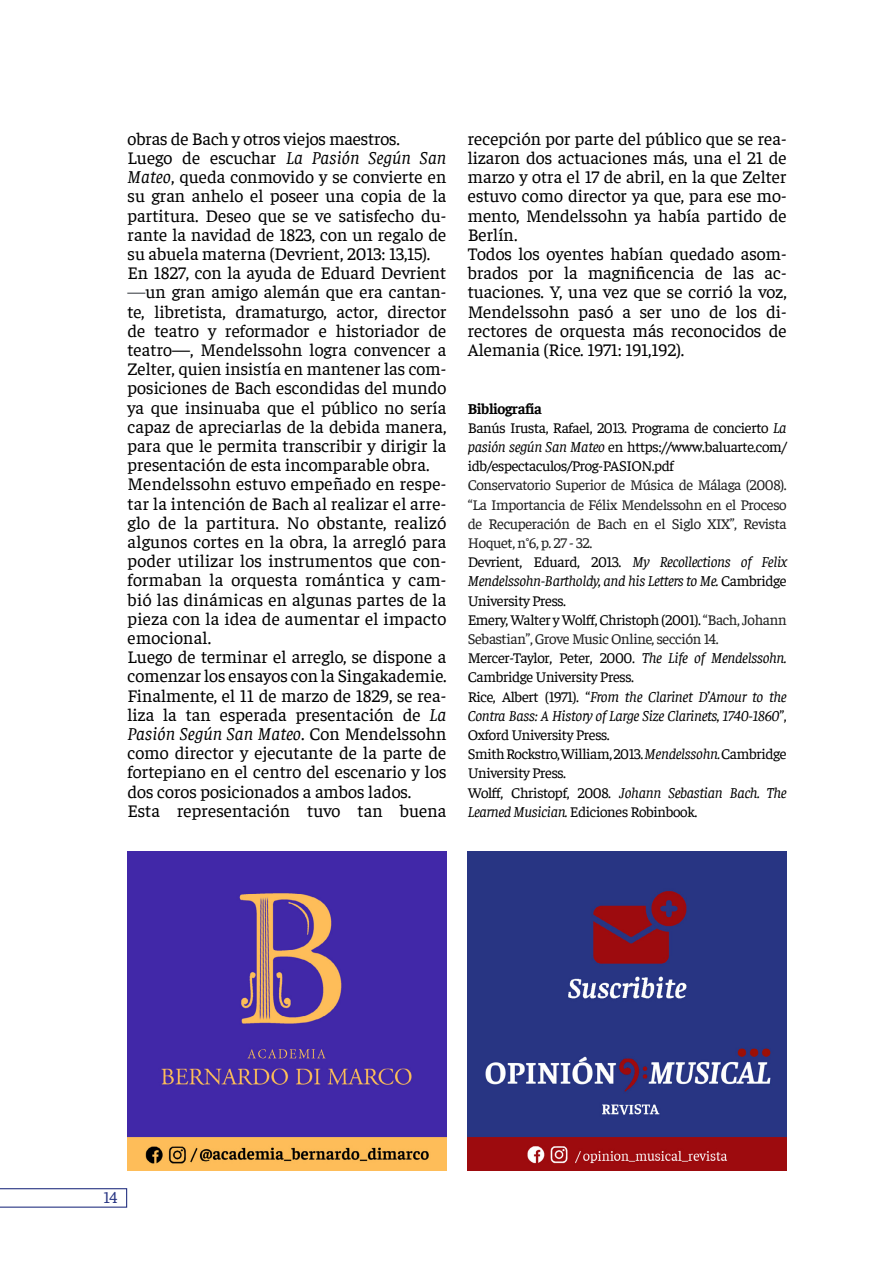
<style>
.page{position:relative;width:893px;height:1263px;background:#fff}
.page>*{position:absolute;margin:0;border:0;box-sizing:border-box;transform-origin:0 0}
.TEXTO{font:18px/19.2px "Faustina";color:#000;text-align:justify}
.t1{font:16.5px "Faustina";color:#283583}
.TEXTO-2{font:15px/19.2px "Faustina";letter-spacing:-.025em;color:#000}
.TEXTO-3{font:15px/19.2px "Faustina";letter-spacing:-.025em;color:#212121;text-align:justify}
.TEXTO-4{font:italic 15px/19.2px "Faustina";letter-spacing:-.025em;color:#000;text-align:justify}
.TEXTO-5{font:700 15px "Faustina";letter-spacing:-.025em;color:#000}
.s1{font-style:italic}
.s2{color:#4d5156}
.s3{font-style:normal}
.s4{color:#000}
</style>
<div class="page">
<svg style="left:0;top:1188px;width:127px;height:20px"></svg>
<img style="left:128px;top:851px;width:318px;height:319px">
<img style="left:468px;top:851px;width:319px;height:319px">
<p class="TEXTO" style="left:128px;top:128px;width:274px">obras de Bach y otros viejos maestros.</p>
<p class="TEXTO" style="left:128px;top:147px;width:320px">Luego de escuchar <span class="s1">La Pasión Según San Mateo</span>, queda conmovido y se convierte en su gran anhelo el poseer una copia de la partitura. Deseo que se ve satisfecho du&shy;rante la navidad de 1823, con un regalo de su abuela materna (Devrient, 2013: 13,15).</p>
<p class="TEXTO" style="left:128px;top:262px;width:320px">En 1827, con la ayuda de Eduard Devrient <span class="s2">—</span>un gran amigo alemán que era cantan&shy;te, libretista, dramaturgo, actor, director de teatro y reformador e historiador de teatro—, Mendelssohn logra convencer a Zelter, quien insistía en mantener las com&shy;posiciones de Bach escondidas del mundo ya que insinuaba que el público no sería capaz de apreciarlas de la debida manera, para que le permita transcribir y dirigir la presentación de esta incomparable obra.</p>
<p class="TEXTO" style="left:128px;top:473px;width:320px">Mendelssohn estuvo empeñado en respe&shy;tar la intención de Bach al realizar el arre&shy;glo de la partitura. No obstante, realizó algunos cortes en la obra, la arregló para poder utilizar los instrumentos que con&shy;formaban la orquesta romántica y cam&shy;bió las dinámicas en algunas partes de la pieza con la idea de aumentar el impacto emocional.</p>
<p class="TEXTO" style="left:128px;top:646px;width:320px">Luego de terminar el arreglo, se dispone a comenzar los ensayos con la Singakademie.</p>
<p class="TEXTO" style="left:128px;top:685px;width:320px">Finalmente, el 11 de marzo de 1829, se rea&shy;liza la tan esperada presentación de <span class="s1">La Pasión Según San Mateo</span>. Con Mendelssohn como director y ejecutante de la parte de fortepiano en el centro del escenario y los dos coros posicionados a ambos lados.</p>
<p class="TEXTO" style="left:128px;top:800px;width:320px">Esta representación tuvo tan buena</p>
<p class="TEXTO" style="left:468px;top:128px;width:320px">recepción por parte del público que se rea&shy;lizaron dos actuaciones más, una el 21 de marzo y otra el 17 de abril, en la que Zelter estuvo como director ya que, para ese mo&shy;mento, Mendelssohn ya había partido de Berlín.</p>
<p class="TEXTO" style="left:468px;top:243px;width:320px">Todos los oyentes habían quedado asom&shy;brados por la magnificencia de las ac&shy;tuaciones. Y, una vez que se corrió la voz, Mendelssohn pasó a ser uno de los di&shy;rectores de orquesta más reconocidos de Alemania (Rice. 1971: 191,192).</p>
<p class="TEXTO-5" style="left:468px;top:398px;width:76px">Bibliografía</p>
<p class="TEXTO-2" style="left:468px;top:417px;width:320px;text-align:justify">Banús Irusta, Rafael, 2013. Programa de concierto <span class="s1">La pasión según San Mateo</span> en https://www.baluarte.com/ idb/espectaculos/Prog-PASION.pdf</p>
<p class="TEXTO-3" style="left:468px;top:475px;width:320px">Conservatorio Superior de Música de Málaga (2008). “La Importancia de Félix Mendelssohn en el Proceso de Recuperación de Bach en el Siglo XIX”, Revista Hoquet, n°6, p. 27 - 32.</p>
<p class="TEXTO-4" style="left:468px;top:551px;width:320px"><span class="s3">Devrient, Eduard, 2013.</span> My Recollections of Felix Mendelssohn-Bartholdy, and his Letters to Me. <span class="s3">Cambridge University Press.</span></p>
<p class="TEXTO-3" style="left:468px;top:609px;width:320px"><span class="s4">Emery, Walter y Wolff, Christoph (2001).</span> “Bach, Johann<br>Sebastian”, Grove Music Online, sección 14.</p>
<p class="TEXTO-2" style="left:468px;top:647px;width:320px">Mercer-Taylor, Peter, 2000. <span class="s1">The Life of Mendelssohn.<br></span>Cambridge University Press.</p>
<p class="TEXTO-4" style="left:468px;top:686px;width:320px"><span class="s3">Rice, Albert (1971). “</span>From the Clarinet D’Amour to the Contra Bass: A History of Large Size Clarinets, 1740-1860<span class="s3">”, Oxford University Press.</span></p>
<p class="TEXTO-2" style="left:468px;top:743px;width:320px">Smith Rockstro, William, 2013. <span class="s1">Mendelssohn.</span> Cambridge<br>University Press.</p>
<p class="TEXTO-2" style="left:468px;top:782px;width:320px">Wolff, Christopf, 2008. <span class="s1">Johann Sebastian Bach. The<br>Learned Musician.</span> Ediciones Robinbook.</p>
<p class="t1" style="left:103px;top:1186px;width:15px">14</p>
</div>
